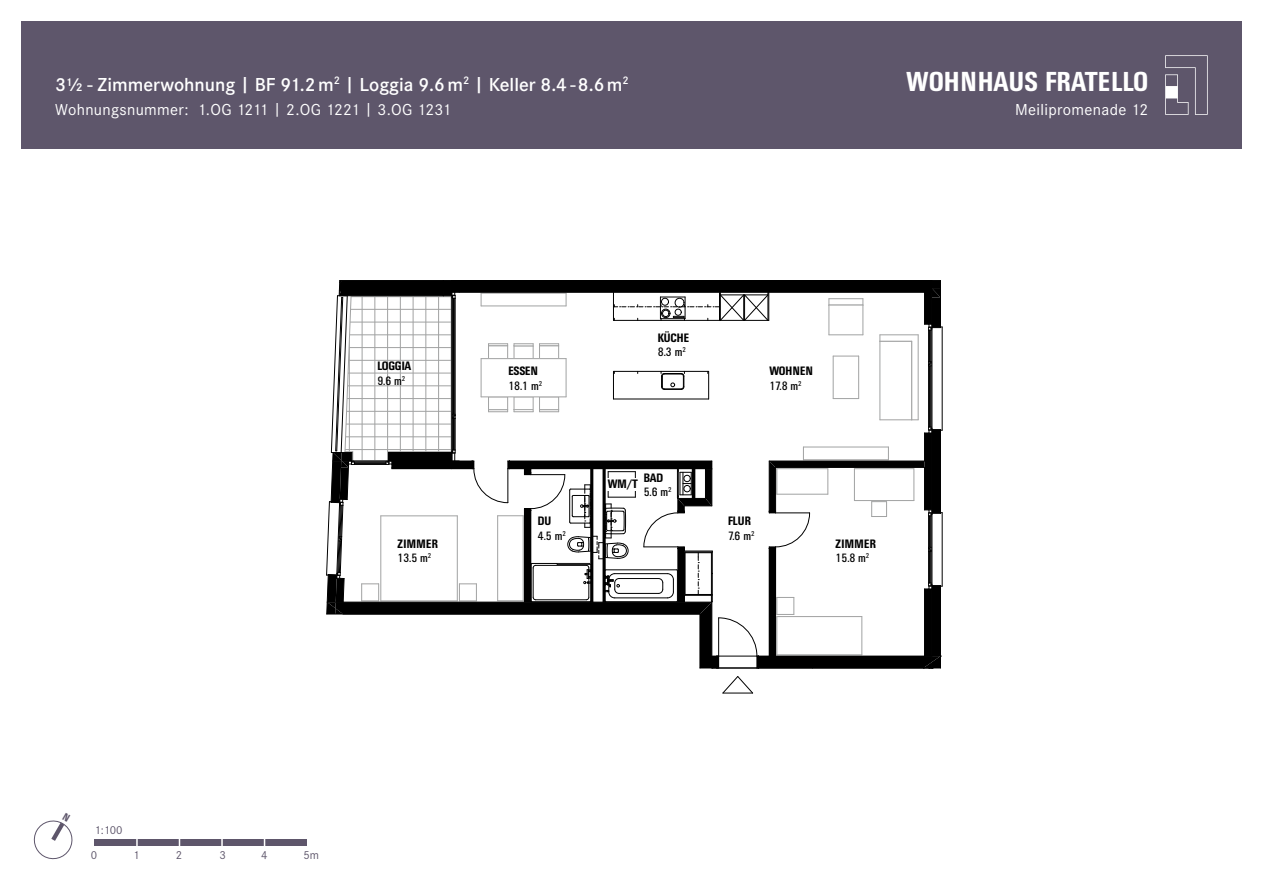
<style>
.page{position:relative;width:1263px;height:893px;background:#fff}
.page>*{position:absolute;margin:0;border:0;box-sizing:border-box;transform-origin:0 0}
.t1{font:500 condensed 27px "UN11";letter-spacing:.02em;color:#fff}
.t2{font:600 19.5px "Corporate S";color:#fff}
.t3{font:16.5px "Corporate S";letter-spacing:.02em;color:#fff}
.t4{font:500 condensed 12px/14.4px "UN11";letter-spacing:.04em;color:#000}
.t5{font:condensed 12px/14.4px "UN11";color:#000}
.t6{font:12px/24.9px "Corporate S";color:#5e566b}
.s1{font-weight:400}
.s2{font-weight:500}
</style>
<div class="page">
<hr style="left:942px;top:327px;width:1px;height:103px;background:#000">
<hr style="left:942px;top:513px;width:1px;height:73px;background:#000">
<svg style="left:326px;top:280px;width:616px;height:389px"></svg>
<div style="left:673px;top:650px;width:9px;height:9px;border:1px solid #000;border-radius:50%"></div>
<div style="left:662px;top:310px;width:7px;height:7px;border:1px solid #000;border-radius:50%"></div>
<div style="left:661px;top:298px;width:8px;height:8px;border:1px solid #000;border-radius:50%"></div>
<div style="left:675px;top:298px;width:9px;height:9px;border:1px solid #000;border-radius:50%"></div>
<div style="left:675px;top:309px;width:6px;height:7px;border:1px solid #000;border-radius:50%"></div>
<div style="left:661px;top:309px;width:9px;height:9px;border:1px solid #000;border-radius:50%"></div>
<hr style="left:723px;top:693px;width:30px;height:1px;background:#000">
<svg style="left:722px;top:676px;width:31px;height:17px"></svg>
<hr style="left:340px;top:280px;width:600px;height:1px;background:#000">
<hr style="left:940px;top:280px;width:1px;height:48px;background:#000">
<hr style="left:700px;top:668px;width:240px;height:1px;background:#000">
<hr style="left:327px;top:614px;width:373px;height:1px;background:#000">
<div style="left:607px;top:478px;width:31px;height:13px;background:#fff"></div>
<div style="left:94px;top:840px;width:213px;height:6px;background:#5e566b"></div>
<svg style="left:136px;top:839px;width:2px;height:7px"></svg>
<svg style="left:221px;top:839px;width:2px;height:7px"></svg>
<div style="left:21px;top:21px;width:1221px;height:128px;background:#5e566b"></div>
<svg style="left:1165px;top:55px;width:43px;height:60px"></svg>
<svg style="left:33px;top:820px;width:40px;height:40px"></svg>
<h2 class="t2" style="left:55px;top:73px;width:575px">3½ - Zimmerwohnung | BF 91.2m<sup>2</sup> | Loggia 9.6m<sup>2</sup> | Keller 8.4 -8.6m<sup>2</sup></h2>
<h3 class="t3" style="left:55px;top:100px;width:397px">Wohnungsnummer: 1.OG 1211 | 2.OG 1221 | 3.OG 1231</h3>
<h1 class="t1" style="left:907px;top:66px;width:243px">WOHNHAUS FRATELLO</h1>
<h3 class="t3" style="left:1015px;top:100px;width:135px">Meilipromenade 12</h3>
<p class="t4" style="left:377px;top:359px;width:35px">LOGGIA<br><span class="s1">9.6 m</span><sup>2</sup></p>
<p class="t4" style="left:398px;top:536px;width:42px">ZIMMER<br><span class="s1">13.5 m</span><sup>2</sup></p>
<p class="t4" style="left:658px;top:330px;width:33px">KÜCHE<br><span class="s1">8.3 m</span><sup>2</sup></p>
<p class="t4" style="left:508px;top:364px;width:35px">ESSEN<br><span class="s1">18.1 m</span><sup>2</sup></p>
<p class="t4" style="left:769px;top:364px;width:45px">WOHNEN<br><span class="s1">17.8 m</span><sup>2</sup></p>
<p class="t5" style="left:538px;top:514px;width:29px"><span class="s2">DU<br></span>4.5 m<sup>2</sup></p>
<p class="t5" style="left:644px;top:470px;width:29px"><span class="s2">BAD<br></span>5.6 m<sup>2</sup></p>
<p class="t4" style="left:608px;top:477px;width:32px">WM/T</p>
<p class="t4" style="left:728px;top:514px;width:28px">FLUR<br><span class="s1">7.6 m</span><sup>2</sup></p>
<p class="t4" style="left:835px;top:536px;width:42px">ZIMMER<br><span class="s1">15.8 m</span><sup>2</sup></p>
<p class="t6" style="left:91px;top:818px;width:33px;text-indent:4px">1:100<br>0</p>
<p class="t6" style="left:133px;top:843px;width:8px">1</p>
<p class="t6" style="left:176px;top:843px;width:8px">2</p>
<p class="t6" style="left:219px;top:843px;width:8px">3</p>
<p class="t6" style="left:261px;top:843px;width:8px">4</p>
<p class="t6" style="left:303px;top:843px;width:17px">5m</p>
</div>
